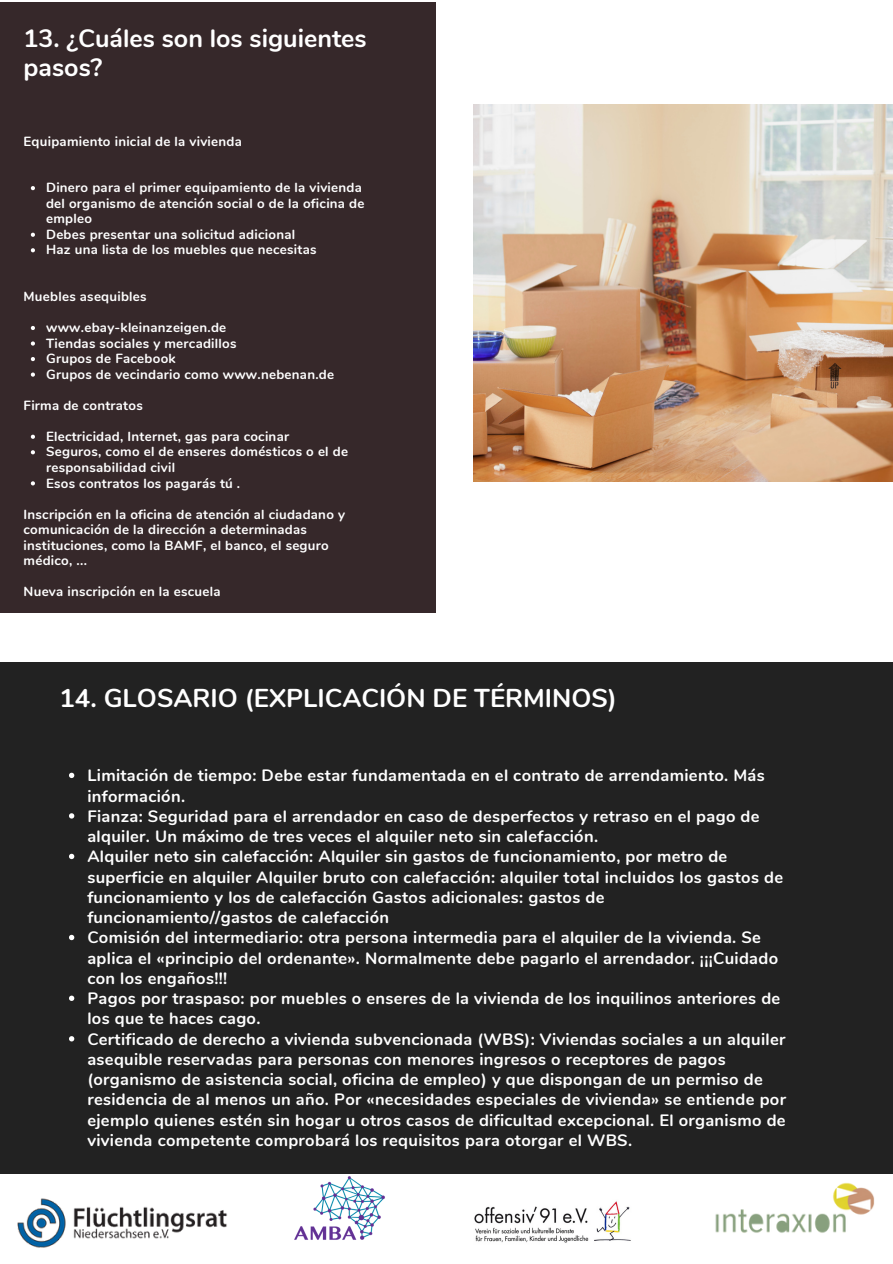
<style>
.page{position:relative;width:893px;height:1264px;background:#fff}
.page>*{position:absolute;margin:0;border:0;box-sizing:border-box;transform-origin:0 0}
.t1{font:700 42.9px "Nunito";color:#fff}
.t2{font:700 25.8px "Nunito";color:#fff}
.t3{font:700 25.05px/29.7px "Nunito";color:#fff}
.t4{font:700 16.5px/20.2px "Nunito";letter-spacing:.02em;color:#fff}
.t5{font:700 13.2px/15.6px "Nunito";letter-spacing:.02em;color:#fff}
</style>
<div class="page">
<div style="left:0;top:9px;width:435px;height:596px;background:#36282a"></div>
<div style="left:0;top:594px;width:435px;height:18px;background:#36282a"></div>
<div style="left:0;top:2px;width:435px;height:19px;background:#36282a"></div>
<svg style="left:31px;top:186px;width:4px;height:4px"></svg>
<svg style="left:31px;top:233px;width:4px;height:4px"></svg>
<svg style="left:31px;top:248px;width:4px;height:4px"></svg>
<svg style="left:31px;top:326px;width:4px;height:4px"></svg>
<svg style="left:31px;top:341px;width:4px;height:4px"></svg>
<svg style="left:31px;top:357px;width:4px;height:4px"></svg>
<svg style="left:31px;top:372px;width:4px;height:4px"></svg>
<svg style="left:31px;top:434px;width:4px;height:5px"></svg>
<svg style="left:31px;top:450px;width:4px;height:4px"></svg>
<svg style="left:31px;top:481px;width:4px;height:4px"></svg>
<img style="left:473px;top:104px;width:419px;height:378px">
<div style="left:0;top:662px;width:892px;height:511px;background:#222"></div>
<svg style="left:69px;top:772px;width:5px;height:6px"></svg>
<svg style="left:69px;top:813px;width:5px;height:5px"></svg>
<svg style="left:69px;top:853px;width:5px;height:6px"></svg>
<svg style="left:69px;top:934px;width:5px;height:6px"></svg>
<svg style="left:69px;top:995px;width:5px;height:5px"></svg>
<svg style="left:69px;top:1036px;width:5px;height:5px"></svg>
<img style="left:290px;top:1173px;width:98px;height:67px">
<img style="left:18px;top:1198px;width:209px;height:50px">
<img style="left:715px;top:1182px;width:159px;height:51px">
<img style="left:474px;top:1201px;width:157px;height:42px">
<h3 class="t3" style="left:24px;top:24px;width:344px">13. ¿Cuáles son los siguientes pasos?</h3>
<p class="t5" style="left:24px;top:133px;width:220px">Equipamiento inicial de la vivienda</p>
<p class="t5" style="left:46px;top:180px;width:320px">Dinero para el primer equipamiento de la vivienda del organismo de atención social o de la oficina de empleo<br>Debes presentar una solicitud adicional<br>Haz una lista de los muebles que necesitas</p>
<p class="t5" style="left:24px;top:289px;width:125px">Muebles asequibles</p>
<p class="t5" style="left:46px;top:320px;width:289px">www.ebay-kleinanzeigen.de<br>Tiendas sociales y mercadillos<br>Grupos de Facebook<br>Grupos de vecindario como www.nebenan.de</p>
<p class="t5" style="left:24px;top:397px;width:121px">Firma de contratos</p>
<p class="t5" style="left:46px;top:429px;width:303px">Electricidad, Internet, gas para cocinar<br>Seguros, como el de enseres domésticos o el de responsabilidad civil<br>Esos contratos los pagarás tú .</p>
<p class="t5" style="left:24px;top:506px;width:323px">Inscripción en la oficina de atención al ciudadano y comunicación de la dirección a determinadas instituciones, como la BAMF, el banco, el seguro médico, ...</p>
<p class="t5" style="left:24px;top:584px;width:198px">Nueva inscripción en la escuela</p>
<h2 class="t2" style="left:59px;top:680px;width:559px">14. GLOSARIO (EXPLICACIÓN DE TÉRMINOS)</h2>
<h1 class="t1" style="left:489px;top:752px;width:313px">eine Wohnung?</h1>
<p class="t4" style="left:87px;top:765px;width:700px">Limitación de tiempo: Debe estar fundamentada en el contrato de arrendamiento. Más información.<br>Fianza: Seguridad para el arrendador en caso de desperfectos y retraso en el pago de alquiler. Un máximo de tres veces el alquiler neto sin calefacción.<br>Alquiler neto sin calefacción: Alquiler sin gastos de funcionamiento, por metro de superficie en alquiler Alquiler bruto con calefacción: alquiler total incluidos los gastos de funcionamiento y los de calefacción Gastos adicionales: gastos de funcionamiento//gastos de calefacción<br>Comisión del intermediario: otra persona intermedia para el alquiler de la vivienda. Se aplica el «principio del ordenante». Normalmente debe pagarlo el arrendador. ¡¡¡Cuidado con los engaños!!!<br>Pagos por traspaso: por muebles o enseres de la vivienda de los inquilinos anteriores de los que te haces cago.<br>Certificado de derecho a vivienda subvencionada (WBS): Viviendas sociales a un alquiler asequible reservadas para personas con menores ingresos o receptores de pagos (organismo de asistencia social, oficina de empleo) y que dispongan de un permiso de residencia de al menos un año. Por «necesidades especiales de vivienda» se entiende por ejemplo quienes estén sin hogar u otros casos de dificultad excepcional. El organismo de vivienda competente comprobará los requisitos para otorgar el WBS.</p>
</div>
